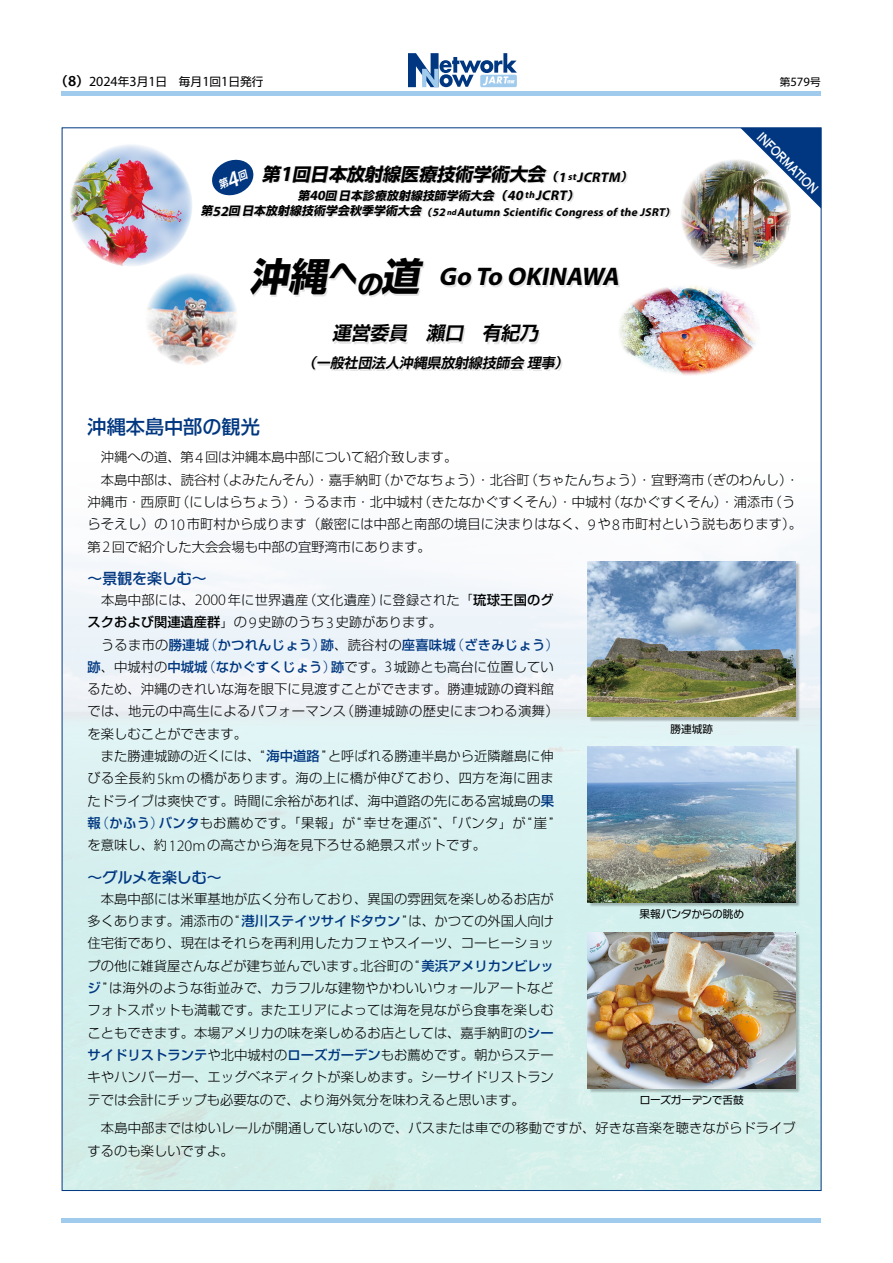
<style>
.page{position:relative;width:893px;height:1263px;background:#fff}
.page>*{position:absolute;margin:0;border:0;box-sizing:border-box;transform-origin:0 0}
.t1{font:italic 700 25.5px "Myriad Pro";color:#000}
.t2{font:500 19.2px "Shin Go Pr 6 N";color:#003780}
.t3{font:italic 700 18.75px "Shin Go Pr 6 N De";color:#000}
.t4{font:italic 700 18px "Shin Go Pr 6 N";color:#000}
.t5{font:15.9px "Copperplate Thirty One AB";color:#fff;scale:.7 1}
.t6{font:500 14.85px "Typelabo N Std";color:#003780}
.t7{font:500 14.85px "Shin Go Pr 6 N";color:#003780}
.t8{font:italic 700 13.8px "Shin Go Pr 6 N De";color:#000}
.t9{font:300 13.35px/22.4px "Shin Go Pr 6 N";letter-spacing:.005em;color:#000}
.t10{font:12.75px "Myriad Pro";color:#000}
.t11{font:italic 700 11.7px "Shin Go Pr 6 N";color:#000}
.t12{font:11.7px "Shin Go Pr 6 N";color:#000}
.t13{font:italic 700 11.55px "Myriad Pro";color:#000}
.t14{font:10.65px "Typelabo N Std";letter-spacing:-.03em;color:#000}
.t15{font:10.65px "Shin Go Pr 6 N";color:#000}
.s1{font-family:"Shin Go Pr 6 N De";font-weight:700;font-size:12.75px}
.s2{font-family:"Myriad Pro";font-weight:600;font-size:15.3px}
.s3{font-family:"Myriad Pro";font-size:14.1px}
.s4{font-family:"Shin Go Pr 6 N";font-size:10.65px}
.s5{font-family:"Myriad Pro";font-size:21.75px}
.s6{font-size:11.7px}
.s7{font-family:"Myriad Pro";font-size:9.75px}
.s8{font-family:"Shin Go Pr 6 N";font-size:11.7px}
.s9{font-size:14.1px}
.s10{font-family:"Shin Go Pr 6 N";font-size:9.6px}
.s11{font-size:8.1px}
.s12{font-family:"Shin Go Pr 6 N";font-size:38.55px}
.s13{font-family:"Typelabo N Std";font-size:28.05px}
.s14{font-family:"Typelabo N Std";font-size:25.65px}
.s15{font-family:"Typelabo N Std"}
.s16{font-family:"Myriad Pro";font-size:15.9px}
.s17{font-family:"Hira Kaku Std N W2";font-weight:400}
.s18{font-weight:500}
.s19{font-weight:500;color:#003780}
.s20{color:#003780}
.s21{font-family:"Shin Go Pr 6 N"}
</style>
<div class="page">
<hr style="left:62px;top:1218px;width:759px;height:4px;background:#a1cbed">
<div style="left:62px;top:91px;width:759px;height:5px;background:#a1cbed"></div>
<svg style="left:408px;top:53px;width:109px;height:34px"></svg>
<img style="left:64px;top:553px;width:755px;height:636px">
<svg style="left:740px;top:128px;width:81px;height:81px"></svg>
<img style="left:664px;top:285px;width:94px;height:91px">
<img style="left:69px;top:143px;width:124px;height:124px;border-radius:62px">
<img style="left:145px;top:272px;width:93px;height:94px;border-radius:47px">
<img style="left:680px;top:159px;width:111px;height:111px;border-radius:56px">
<div style="left:203px;top:167px;width:468px;height:204px;background:#000;opacity:.1"></div>
<div style="left:589px;top:562px;width:212px;height:160px;background:#000;opacity:.25"></div>
<img style="left:588px;top:561px;width:208px;height:156px">
<div style="left:589px;top:748px;width:212px;height:159px;background:#000;opacity:.25"></div>
<img style="left:588px;top:747px;width:208px;height:155px">
<div style="left:589px;top:933px;width:212px;height:160px;background:#000;opacity:.25"></div>
<img style="left:588px;top:932px;width:208px;height:156px">
<svg style="left:209px;top:159px;width:47px;height:39px"></svg>
<p class="t12" style="left:55px;top:72px;width:210px"><span class="s1">（</span><span class="s2">8</span><span class="s1">）</span><span class="s3">2024</span>年<span class="s3">3</span>月<span class="s3">1</span>日　毎月<span class="s3">1</span>回<span class="s3">1</span>日発行</p>
<p class="t10" style="left:780px;top:74px;width:42px"><span class="s4">第</span>579<span class="s4">号</span></p>
<h3 class="t4" style="left:244px;top:160px;width:393px">　第<span class="s5">1</span>回日本放射線医療技術学術大会<span class="s6">（</span><span class="s3">1</span> <span class="s7">st</span><span class="s3">JCRTM</span><span class="s6">）</span></h3>
<p class="t11" style="left:298px;top:186px;width:285px">第<span class="s3">40</span>回日本診療放射線技師学術大会（<span class="s3">40</span><sup>th</sup><span class="s3">JCRT</span>）</p>
<p class="t13" style="left:201px;top:205px;width:478px"><span class="s8">第</span><span class="s9">52</span><span class="s8">回日本放射線技術学会秋季学術大会</span><span class="s10">（</span>52<span class="s11">nd</span>Autumn Scientific Congress ofthe JSRT<span class="s10">）</span></p>
<h1 class="t1" style="left:250px;top:260px;width:376px"><span class="s12">沖縄</span><span class="s13">へ</span><span class="s14">の</span><span class="s12">道</span> Go To OKINAWA</h1>
<h3 class="t3" style="left:332px;top:318px;width:212px">運営委員　瀨口　有紀乃</h3>
<p class="t8" style="left:302px;top:351px;width:271px">（一般社団法人沖縄県放射線技師会理事）</p>
<p class="t5" style="left:767px;top:127px;width:116px;rotate:45deg">information</p>
<h2 class="t2" style="left:88px;top:410px;width:174px">沖縄本島中部<span class="s15">の</span>観光</h2>
<p class="t9" style="left:88px;top:445px;width:716px">　沖縄への道、第<span class="s16">4</span>回は沖縄本島中部について紹介致します。<br>　本島中部は、読谷村（よみたんそん）・嘉手納町（かでなちょう）・北谷町（ちゃたんちょう）・宜野湾市（ぎのわんし）・沖縄市・西原町（にしはらちょう）・うるま市・北中城村（きたなかぐすくそん）・中城村（なかぐすくそん）・浦添市（うらそえし）の<span class="s16">10</span>市町村から成ります（厳密には中部と南部の境目に決まりはなく、<span class="s16">9</span>や<span class="s16">8</span>市町村という説もあります）。第<span class="s16">2</span>回で紹介した大会会場も中部の宜野湾市にあります。</p>
<p class="t7" style="left:88px;top:566px;width:121px">～景観<span class="s15">を</span>楽<span class="s15">しむ</span>～</p>
<p class="t9" style="left:88px;top:587px;width:473px">　本島中部には、<span class="s16">2000</span>年に世界遺産（文化遺産）に登録された<span class="s17">「</span><span class="s18">琉球王国のグスクおよび関連遺産群</span><span class="s17">」</span>の<span class="s16">9</span>史跡のうち<span class="s16">3</span>史跡があります。<br>　うるま市の<span class="s19">勝連城</span><span class="s20">（</span><span class="s19">かつれんじょう</span><span class="s20">）</span><span class="s19">跡</span>、読谷村の<span class="s19">座喜味城</span><span class="s20">（</span><span class="s19">ざきみじょう</span><span class="s20">）</span><span class="s19">跡</span>、中城村の<span class="s19">中城城</span><span class="s20">（</span><span class="s19">なかぐすくじょう</span><span class="s20">）</span><span class="s19">跡</span>です。<span class="s16">3</span>城跡とも高台に位置しているため、沖縄のきれいな海を眼下に見渡すことができます。勝連城跡の資料館では、地元の中高生によるパフォーマンス（勝連城跡の歴史にまつわる演舞）を楽しむことができます。<br>　また勝連城跡の近くには、“<span class="s19">海中道路</span>”と呼ばれる勝連半島から近隣離島に伸びる全長約<span class="s16">5km</span>の橋があります。海の上に橋が伸びており、四方を海に囲またドライブは爽快です。時間に余裕があれば、海中道路の先にある宮城島の<span class="s19">果報</span><span class="s20">（</span><span class="s19">かふう</span><span class="s20">）</span><span class="s19">バンタ</span>もお薦めです。<span class="s17">「</span>果報<span class="s17">」</span>が“幸せを運ぶ”、<span class="s17">「</span>バンタ<span class="s17">」</span>が“崖”を意味し、約<span class="s16">120m</span>の高さから海を見下ろせる絶景スポットです。</p>
<p class="t6" style="left:88px;top:866px;width:135px"><span class="s21">～</span>グルメを<span class="s21">楽</span>しむ<span class="s21">～</span></p>
<p class="t9" style="left:88px;top:886px;width:468px;text-align:justify">　本島中部には米軍基地が広く分布しており、異国の雰囲気を楽しめるお店が多くあります。浦添市の “<span class="s19">港川ステイツサイドタウン</span>”は、かつての外国人向け住宅街であり、現在はそれらを再利用したカフェやスイーツ、コーヒーショップの他に雑貨屋さんなどが建ち並んでいます。北谷町の “<span class="s19">美浜アメリカンビレッジ</span>”は海外のような街並みで、カラフルな建物やかわいいウォールアートなどフォトスポットも満載です。またエリアによっては海を見ながら食事を楽しむこともできます。本場アメリカの味を楽しめるお店としては、嘉手納町の<span class="s19">シーサイドリストランテ</span>や北中城村の<span class="s19">ローズガーデン</span>もお薦めです。朝からステーキやハンバーガー、エッグベネディクトが楽しめます。シーサイドリストランテでは会計にチップも必要なので、より海外気分を味わえると思います。</p>
<p class="t9" style="left:88px;top:1116px;width:710px">　本島中部まではゆいレールが開通していないので、バスまたは車での移動ですが、好きな音楽を聴きながらドライブするのも楽しいですよ。</p>
<p class="t15" style="left:670px;top:720px;width:44px">勝連城跡</p>
<p class="t14" style="left:639px;top:906px;width:106px"><span class="s21">果報</span>バンタからの<span class="s21">眺</span>め</p>
<p class="t14" style="left:640px;top:1091px;width:105px">ローズガーデンで<span class="s21">舌鼓</span></p>
</div>
